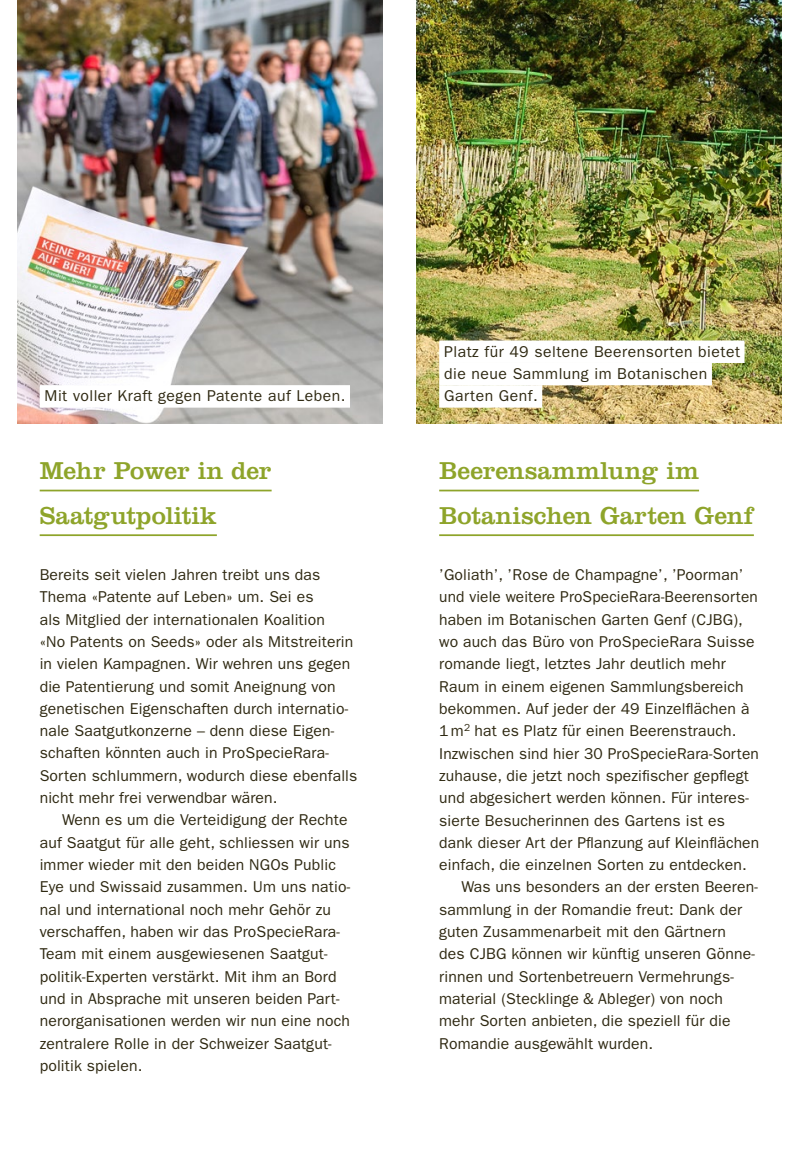
<style>
.page{position:relative;width:799px;height:1166px;background:#fff}
.page>*{position:absolute;margin:0;border:0;box-sizing:border-box;transform-origin:0 0}
.t1{font:25.38px/44.6px "Clarendon LT Std";color:#8ea42a}
.t2{font:15.75px/22.4px "ITC Franklin Gothic Std";letter-spacing:.01em;color:#2f2912}
.t3{font:15.75px/22.4px "ITC Franklin Gothic Std";letter-spacing:.03em;color:#2f2912}
</style>
<div class="page">
<img style="left:17px;top:0;width:365px;height:424px">
<img style="left:417px;top:0;width:364px;height:424px">
<hr style="left:40px;top:490px;width:232px;height:1px;background:#8ea42a">
<hr style="left:40px;top:534px;width:177px;height:2px;background:#8ea42a">
<hr style="left:439px;top:490px;width:260px;height:1px;background:#8ea42a">
<hr style="left:439px;top:534px;width:315px;height:2px;background:#8ea42a">
<div style="left:40px;top:385px;width:310px;height:23px;background:#fff"></div>
<div style="left:439px;top:340px;width:305px;height:23px;background:#fff"></div>
<div style="left:439px;top:363px;width:273px;height:22px;background:#fff"></div>
<div style="left:439px;top:385px;width:103px;height:23px;background:#fff"></div>
<p class="t3" style="left:45px;top:385px;width:302px">Mit voller Kraft gegen Patente auf Leben.</p>
<h1 class="t1" style="left:40px;top:448px;width:233px">Mehr Power in der<br>Saatgutpolitik</h1>
<p class="t2" style="left:40px;top:563px;width:319px">Bereits seit vielen Jahren treibt uns das Thema «Patente auf Leben» um. Sei es<br>als Mitglied der internationalen Koalition<br>«No Patents on Seeds» oder als Mitstreiterin in vielen Kampagnen. Wir wehren uns gegen die Patentierung und somit Aneignung von genetischen Eigenschaften durch internatio&shy;nale Saatgutkonzerne – denn diese Eigen&shy;schaften könnten auch in ProSpecieRara-Sorten schlummern, wodurch diese ebenfalls nicht mehr frei verwendbar wären.</p>
<p class="t2" style="left:40px;top:809px;width:312px;text-indent:22px">Wenn es um die Verteidigung der Rechte auf Saatgut für alle geht, schliessen wir uns immer wieder mit den beiden NGOs Public Eye und Swissaid zusammen. Um uns natio&shy;nal und international noch mehr Gehör zu verschaffen, haben wir das ProSpecieRara-Team mit einem ausgewiesenen Saatgut&shy;politik-Experten verstärkt. Mit ihm an Bord und in Absprache mit unseren beiden Part&shy;nerorganisationen werden wir nun eine noch zentralere Rolle in der Schweizer Saatgut&shy;politik spielen.</p>
<p class="t3" style="left:444px;top:340px;width:297px">Platz für 49 seltene Beerensorten bietet die neue Sammlung im Botanischen<br>Garten Genf.</p>
<h1 class="t1" style="left:439px;top:448px;width:316px">Beerensammlung im<br>Botanischen Garten Genf</h1>
<p class="t2" style="left:439px;top:563px;width:306px">’Goliath’, ’Rose de Champagne’, ’Poorman’</p>
<p class="t2" style="left:439px;top:586px;width:320px">und viele weitere ProSpecieRara-Beerensorten</p>
<p class="t2" style="left:439px;top:608px;width:305px">haben im Botanischen Garten Genf (CJBG),</p>
<p class="t2" style="left:439px;top:630px;width:317px">wo auch das Büro von ProSpecieRara Suisse</p>
<p class="t2" style="left:439px;top:653px;width:288px">romande liegt, letztes Jahr deutlich mehr</p>
<p class="t2" style="left:439px;top:675px;width:306px">Raum in einem eigenen Sammlungsbereich</p>
<p class="t2" style="left:439px;top:697px;width:312px">bekommen. Auf jeder der 49 Einzelflächen à</p>
<p class="t2" style="left:439px;top:720px;width:299px">1 m<sup>2</sup> hat es Platz für einen Beerenstrauch.</p>
<p class="t2" style="left:439px;top:742px;width:321px">Inzwischen sind hier 30 ProSpecieRara-Sorten</p>
<p class="t2" style="left:439px;top:764px;width:311px">zuhause, die jetzt noch spezifischer gepflegt</p>
<p class="t2" style="left:439px;top:787px;width:311px">und abgesichert werden können. Für interes-</p>
<p class="t2" style="left:439px;top:809px;width:287px">sierte Besucherinnen des Gartens ist es</p>
<p class="t2" style="left:439px;top:831px;width:321px">dank dieser Art der Pflanzung auf Kleinflächen</p>
<p class="t2" style="left:439px;top:854px;width:309px">einfach, die einzelnen Sorten zu entdecken.</p>
<p class="t2" style="left:461px;top:876px;width:298px">Was uns besonders an der ersten Beeren-</p>
<p class="t2" style="left:439px;top:898px;width:304px">sammlung in der Romandie freut: Dank der</p>
<p class="t2" style="left:439px;top:920px;width:288px">guten Zusammenarbeit mit den Gärtnern</p>
<p class="t2" style="left:439px;top:943px;width:317px">des CJBG können wir künftig unseren Gönne-</p>
<p class="t2" style="left:439px;top:965px;width:296px">rinnen und Sortenbetreuern Vermehrungs-</p>
<p class="t2" style="left:439px;top:987px;width:285px">material (Stecklinge &amp; Ableger) von noch</p>
<p class="t2" style="left:439px;top:1010px;width:293px">mehr Sorten anbieten, die speziell für die</p>
<p class="t2" style="left:439px;top:1032px;width:216px">Romandie ausgewählt wurden.</p>
</div>
